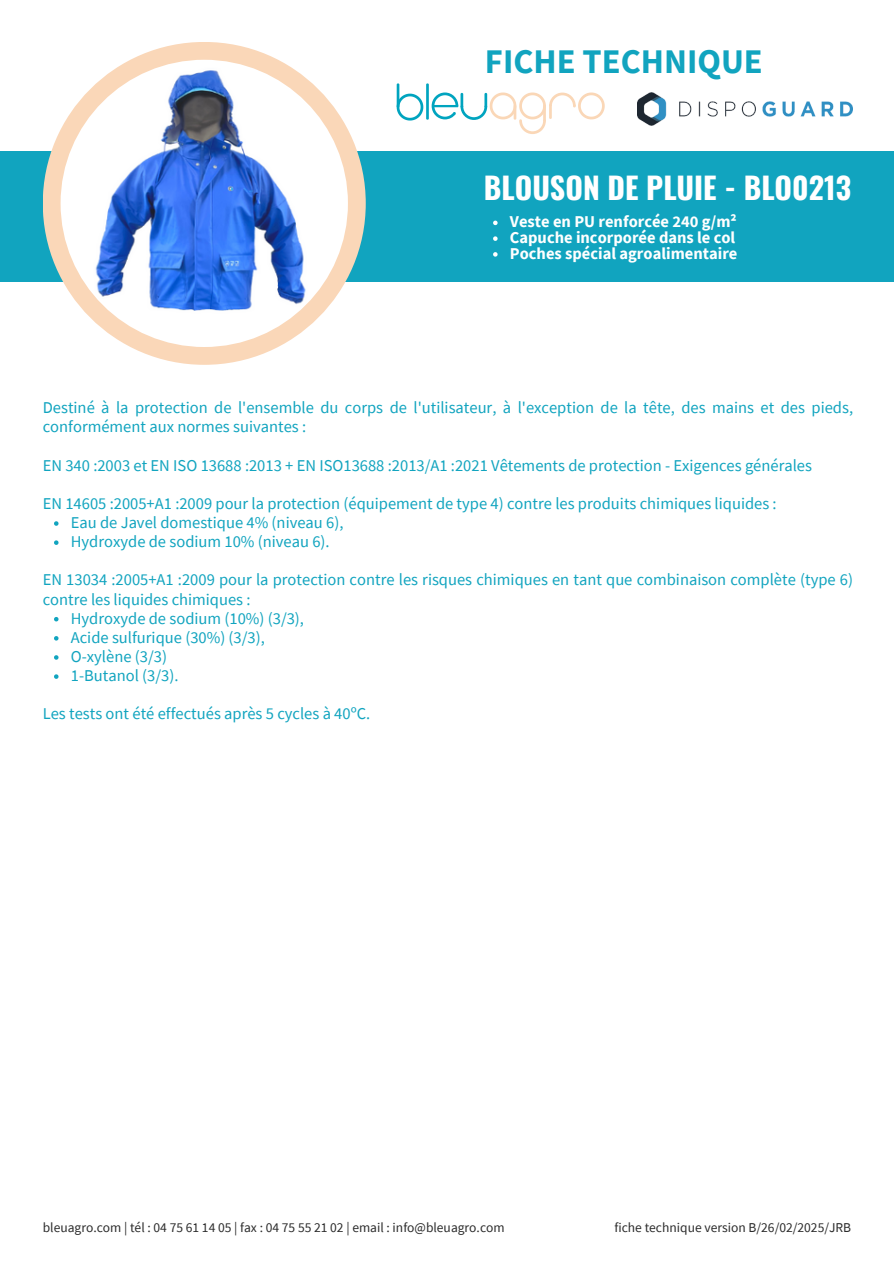
<style>
.page{position:relative;width:894px;height:1264px;background:#fff}
.page>*{position:absolute;margin:0;border:0;box-sizing:border-box;transform-origin:0 0}
.t1{font:700 34.5px "Source Sans Pro";color:#11a4bf}
.t2{font:700 30px "Oswald";color:#fff}
.t3{font:16.5px/19.2px "Source Sans Pro";color:#11a4bf}
.t4{font:700 16.5px "Source Sans Pro";color:#fff}
.t5{font:13.5px "Source Sans Pro";color:#2b2b2b}
</style>
<div class="page">
<div style="left:0;top:151px;width:893px;height:131px;background:#11a4bf"></div>
<div style="left:43px;top:42px;width:322px;height:323px;background:#fad7b8;border-radius:50%"></div>
<img style="left:61px;top:60px;width:287px;height:287px;border-radius:50%">
<svg style="left:396px;top:83px;width:208px;height:51px"></svg>
<img style="left:637px;top:92px;width:215px;height:33px">
<svg style="left:493px;top:221px;width:4px;height:4px"></svg>
<svg style="left:493px;top:236px;width:4px;height:5px"></svg>
<svg style="left:493px;top:252px;width:4px;height:5px"></svg>
<svg style="left:54px;top:521px;width:4px;height:5px"></svg>
<svg style="left:54px;top:540px;width:4px;height:5px"></svg>
<svg style="left:54px;top:617px;width:4px;height:4px"></svg>
<svg style="left:54px;top:636px;width:4px;height:4px"></svg>
<svg style="left:54px;top:655px;width:4px;height:4px"></svg>
<svg style="left:54px;top:674px;width:4px;height:5px"></svg>
<h1 class="t1" style="left:485px;top:39px;width:279px">FICHE TECHNIQUE</h1>
<h2 class="t2" style="left:483px;top:164px;width:369px">BLOUSON DE PLUIE - BLO0213</h2>
<p class="t4" style="left:509px;top:211px;width:228px">Veste en PU renforcée 240 g/m²</p>
<p class="t4" style="left:509px;top:227px;width:227px">Capuche incorporée dans le col</p>
<p class="t4" style="left:509px;top:243px;width:229px">Poches spécial agroalimentaire</p>
<h3 class="t3" style="left:43px;top:398px;width:811px">Destiné à la protection de l'ensemble du corps de l'utilisateur, à l'exception de la tête, des mains et des pieds, conformément aux normes suivantes :</h3>
<h3 class="t3" style="left:43px;top:455px;width:770px">EN 340 :2003 et EN ISO 13688 :2013 + EN ISO13688 :2013/A1 :2021 Vêtements de protection - Exigences générales</h3>
<h3 class="t3" style="left:43px;top:493px;width:735px">EN 14605 :2005+A1 :2009 pour la protection (équipement de type 4) contre les produits chimiques liquides :</h3>
<p class="t3" style="left:71px;top:512px;width:274px">Eau de Javel domestique 4% (niveau 6),</p>
<p class="t3" style="left:71px;top:531px;width:260px">Hydroxyde de sodium 10% (niveau 6).</p>
<h3 class="t3" style="left:43px;top:570px;width:811px">EN 13034 :2005+A1 :2009 pour la protection contre les risques chimiques en tant que combinaison complète (type 6) contre les liquides chimiques :</h3>
<p class="t3" style="left:71px;top:608px;width:235px">Hydroxyde de sodium (10%) (3/3),</p>
<p class="t3" style="left:71px;top:627px;width:195px">Acide sulfurique (30%) (3/3),</p>
<p class="t3" style="left:71px;top:646px;width:98px">O-xylène (3/3)</p>
<p class="t3" style="left:71px;top:665px;width:109px">1-Butanol (3/3).</p>
<h3 class="t3" style="left:43px;top:704px;width:329px">Les tests ont été effectués après 5 cycles à 40ºC.</h3>
<p class="t5" style="left:43px;top:1218px;width:463px">bleuagro.com | tél : 04 75 61 14 05 | fax : 04 75 55 21 02 | email : info@bleuagro.com</p>
<p class="t5" style="left:614px;top:1218px;width:238px">fiche technique version B/26/02/2025/JRB</p>
</div>
